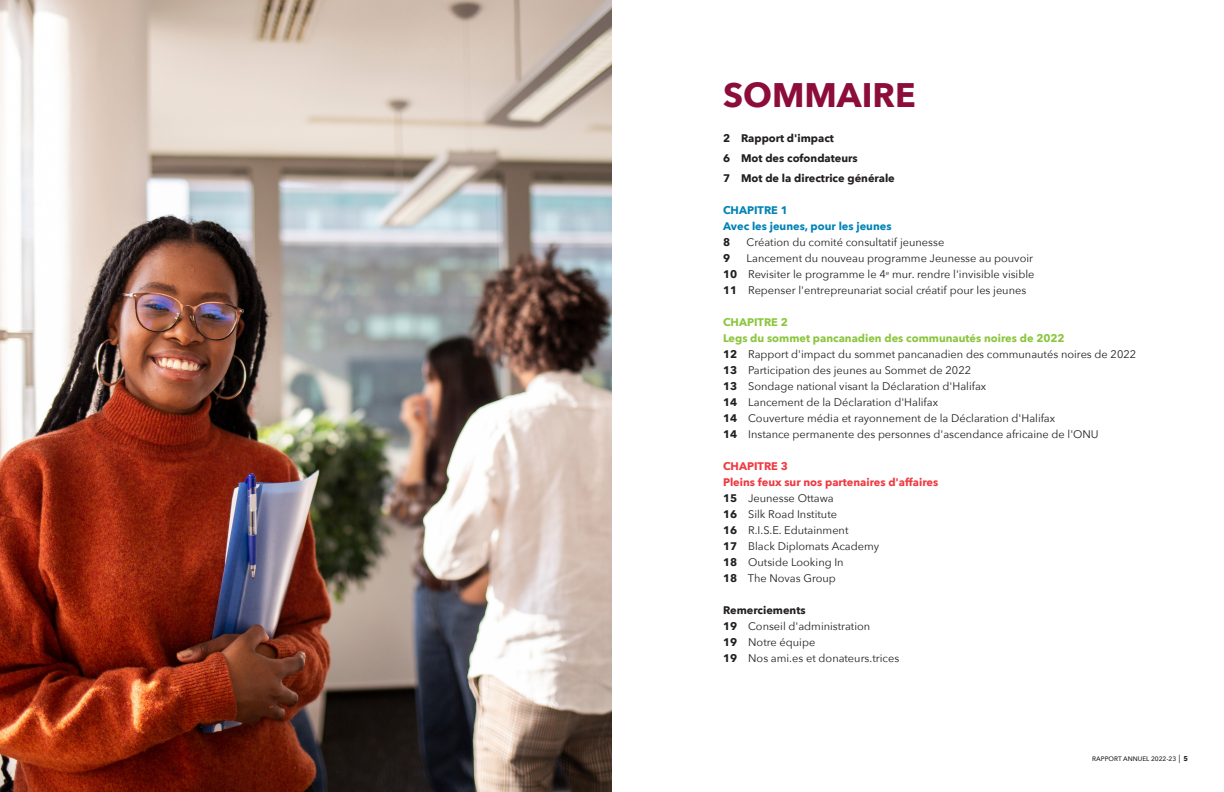
<style>
.page{position:relative;width:1224px;height:792px;background:#fff}
.page>*{position:absolute;margin:0;border:0;box-sizing:border-box;transform-origin:0 0}
.t1{font:700 34px "Avenir Next";color:#8d0d3a}
.t2{font:11px "Avenir Next";color:#231f20}
.t3{font:700 11px "Avenir Next";color:#231f20}
.t4{font:700 11px/16px "Avenir Next";color:#8bc63e}
.t5{font:700 11px/16px "Avenir Next";color:#ee3a41}
.t6{font:700 11px/16px "Avenir Next";color:#0083b6}
.t7{font:500 6.5px "Avenir Next";color:#231f20}
.s1{font-weight:700}
.s2{font-size:8.4px}
.s3{font-weight:700;font-size:7px}
</style>
<div class="page">
<img style="left:0;top:0;width:612px;height:792px">
<p class="t1" style="left:723px;top:66px;width:194px">SOMMAIRE</p>
<p class="t3" style="left:723px;top:129px;width:113px">2 Rapport d'impact</p>
<p class="t3" style="left:723px;top:149px;width:136px">6 Mot des cofondateurs</p>
<p class="t3" style="left:723px;top:169px;width:173px">7 Mot de la directrice générale</p>
<p class="t6" style="left:723px;top:202px;width:170px">CHAPITRE 1<br>Avec les jeunes, pour les jeunes</p>
<p class="t3" style="left:723px;top:233px;width:9px">8</p>
<p class="t2" style="left:747px;top:233px;width:199px">Création du comité consultatif jeunesse</p>
<p class="t3" style="left:723px;top:249px;width:9px">9</p>
<p class="t2" style="left:747px;top:249px;width:288px">Lancement du nouveau programme Jeunesse au pouvoir</p>
<p class="t2" style="left:723px;top:265px;width:313px"><span class="s1">10</span> Revisiter le programme le 4<sup>e</sup> mur. rendre l'invisible visible</p>
<p class="t2" style="left:723px;top:281px;width:305px"><span class="s1">11</span> Repenser l'entrepreunariat social créatif pour les jeunes</p>
<p class="t4" style="left:723px;top:314px;width:343px">CHAPITRE 2<br>Legs du sommet pancanadien des communautés noires de 2022</p>
<p class="t2" style="left:723px;top:345px;width:415px"><span class="s1">12</span> Rapport d'impact du sommet pancanadien des communautés noires de 2022</p>
<p class="t2" style="left:723px;top:361px;width:250px"><span class="s1">13</span> Participation des jeunes au Sommet de 2022</p>
<p class="t2" style="left:723px;top:377px;width:265px"><span class="s1">13</span> Sondage national visant la Déclaration d'Halifax</p>
<p class="t2" style="left:723px;top:393px;width:217px"><span class="s1">14</span> Lancement de la Déclaration d'Halifax</p>
<p class="t2" style="left:723px;top:409px;width:334px"><span class="s1">14</span> Couverture média et rayonnement de la Déclaration d'Halifax</p>
<p class="t2" style="left:723px;top:425px;width:377px"><span class="s1">14</span> Instance permanente des personnes d'ascendance africaine de l'ONU</p>
<p class="t5" style="left:723px;top:458px;width:217px">CHAPITRE 3<br>Pleins feux sur nos partenaires d'affaires</p>
<p class="t2" style="left:723px;top:489px;width:112px"><span class="s1">15</span> Jeunesse Ottawa</p>
<p class="t2" style="left:723px;top:505px;width:116px"><span class="s1">16</span> Silk Road Institute</p>
<p class="t2" style="left:723px;top:521px;width:127px"><span class="s1">16</span> R.I.S.E. Edutainment</p>
<p class="t2" style="left:723px;top:537px;width:158px"><span class="s1">17</span> Black Diplomats Academy</p>
<p class="t2" style="left:723px;top:553px;width:122px"><span class="s1">18</span> Outside Looking In</p>
<p class="t2" style="left:723px;top:569px;width:114px"><span class="s1">18</span> The Novas Group</p>
<p class="t3" style="left:723px;top:601px;width:84px">Remerciements</p>
<p class="t2" style="left:723px;top:617px;width:149px"><span class="s1">19</span> Conseil d'administration</p>
<p class="t2" style="left:723px;top:633px;width:94px"><span class="s1">19</span> Notre équipe</p>
<p class="t2" style="left:723px;top:649px;width:178px"><span class="s1">19</span> Nos ami.es et donateurs.trices</p>
<p class="t7" style="left:1092px;top:753px;width:97px">RAPPORT ANNUEL 2022-23 <span class="s2">|</span> <span class="s3">5</span></p>
</div>
